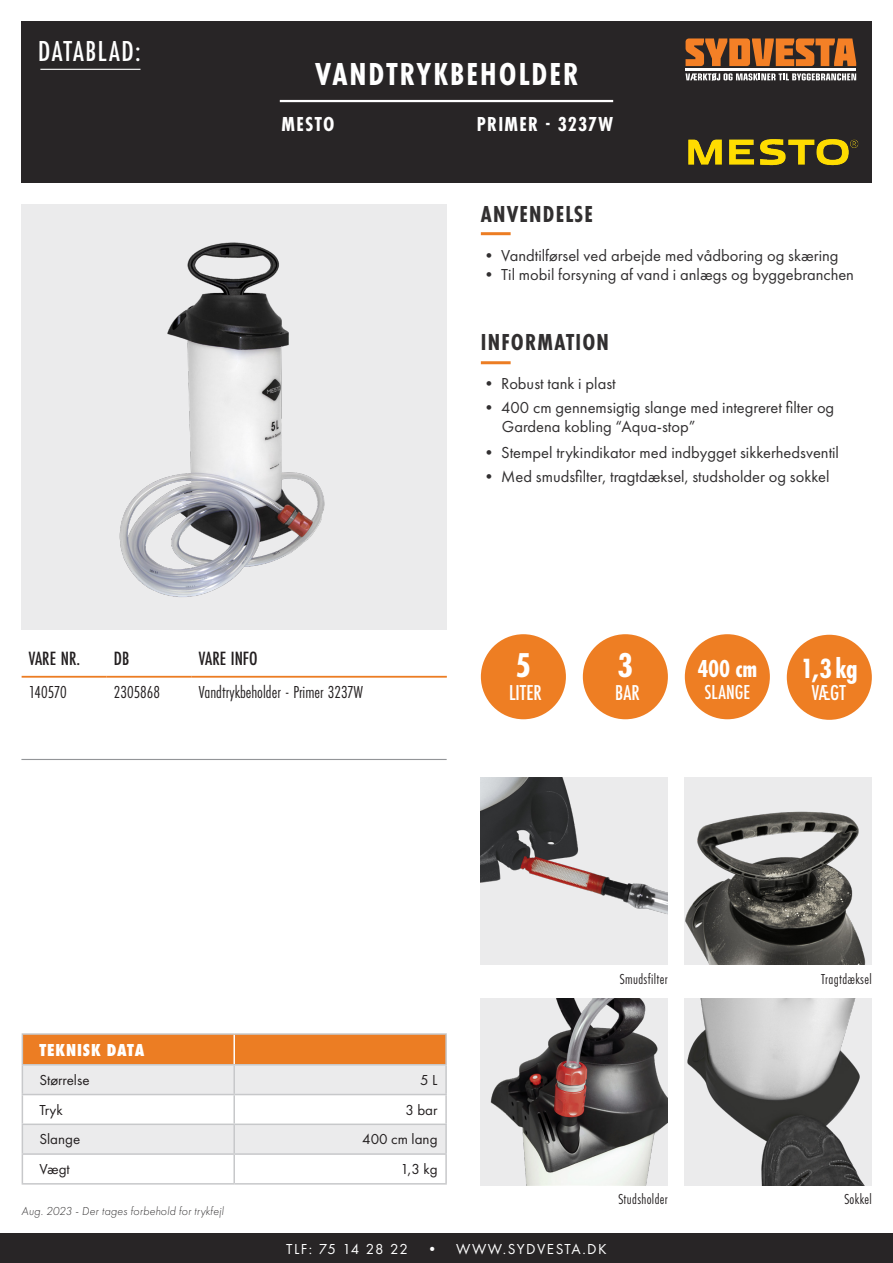
<style>
.page{position:relative;width:893px;height:1263px;background:#fff}
.page>*{position:absolute;margin:0;border:0;box-sizing:border-box;transform-origin:0 0}
.t1{font:700 35.85px "Futura PT Cond";color:#fff}
.t2{font:700 33px "Futura PT Cond";letter-spacing:.06em;color:#fff}
.t3{font:500 30px "Futura PT Cond";letter-spacing:.05em;color:#fff}
.t4{font:700 28.95px "Futura PT Cond";color:#fff}
.t5{font:700 25.5px "Futura PT Cond";color:#fff}
.t6{font:700 24px "Futura PT Cond";letter-spacing:.05em;color:#312f30}
.t7{font:500 22.35px "Futura PT Cond";color:#fff}
.t8{font:700 21px "Futura PT Cond";letter-spacing:.06em;color:#fff}
.t9{font:500 21px "Futura PT Cond";color:#fff}
.t10{font:500 19.95px "Futura PT Cond";color:#231f20}
.t11{font:18px "Futura PT Cond";color:#231f20}
.t12{font:800 18px "Futura PT Cond";letter-spacing:.05em;color:#fff}
.t13{font:16.5px/19.5px "Futura PT";color:#312f30}
.t14{font:15px "Futura PT";color:#231f20}
.t15{font:15px "Futura PT Cond";letter-spacing:.025em;color:#231f20}
.t16{font:15px "Futura PT";letter-spacing:.1em;color:#fff}
.t17{font:italic 300 12px "Futura PT";letter-spacing:.015em;color:#312f30}
</style>
<div class="page">
<hr style="left:22px;top:676px;width:85px;height:2px;background:#ec7d23">
<hr style="left:107px;top:676px;width:85px;height:2px;background:#ec7d23">
<hr style="left:192px;top:676px;width:255px;height:2px;background:#ec7d23">
<img style="left:22px;top:205px;width:425px;height:425px">
<div style="left:21px;top:21px;width:851px;height:162px;background:#282526"></div>
<div style="left:0;top:1233px;width:893px;height:30px;background:#282526"></div>
<hr style="left:280px;top:100px;width:333px;height:2px;background:#fff">
<hr style="left:481px;top:232px;width:30px;height:3px;background:#ec7d23">
<hr style="left:481px;top:361px;width:30px;height:3px;background:#ec7d23">
<svg style="left:686px;top:38px;width:170px;height:28px"></svg>
<svg style="left:686px;top:73px;width:170px;height:8px"></svg>
<hr style="left:686px;top:69px;width:170px;height:2px;background:#fff">
<hr style="left:21px;top:759px;width:426px;height:1px;background:#939598">
<hr style="left:22px;top:1033px;width:212px;height:2px;background:#c7c8ca">
<hr style="left:234px;top:1033px;width:213px;height:2px;background:#c7c8ca">
<hr style="left:445px;top:1035px;width:2px;height:29px;background:#c7c8ca">
<hr style="left:234px;top:1064px;width:213px;height:1px;background:#c7c8ca">
<hr style="left:445px;top:1065px;width:2px;height:29px;background:#c7c8ca">
<hr style="left:234px;top:1094px;width:213px;height:1px;background:#c7c8ca">
<hr style="left:445px;top:1095px;width:2px;height:28px;background:#c7c8ca">
<hr style="left:234px;top:1123px;width:213px;height:2px;background:#c7c8ca">
<hr style="left:445px;top:1125px;width:2px;height:28px;background:#c7c8ca">
<svg style="left:22px;top:1034px;width:424px;height:149px"></svg>
<hr style="left:234px;top:1153px;width:213px;height:2px;background:#c7c8ca">
<hr style="left:233px;top:1155px;width:2px;height:28px;background:#c7c8ca">
<hr style="left:445px;top:1155px;width:2px;height:28px;background:#c7c8ca">
<hr style="left:22px;top:1183px;width:212px;height:1px;background:#c7c8ca">
<hr style="left:234px;top:1183px;width:213px;height:1px;background:#c7c8ca">
<hr style="left:233px;top:1035px;width:2px;height:29px;background:#fff">
<hr style="left:40px;top:69px;width:100px;height:1px;background:#fff">
<img style="left:685px;top:777px;width:187px;height:188px">
<img style="left:481px;top:777px;width:187px;height:188px">
<img style="left:685px;top:998px;width:187px;height:187px">
<img style="left:481px;top:998px;width:187px;height:187px">
<img style="left:688px;top:139px;width:171px;height:27px">
<div style="left:481px;top:634px;width:85px;height:85px;background:#ee7e23;border-radius:50%"></div>
<div style="left:583px;top:634px;width:85px;height:85px;background:#ee7e23;border-radius:50%"></div>
<div style="left:685px;top:634px;width:85px;height:85px;background:#ee7e23;border-radius:50%"></div>
<div style="left:787px;top:635px;width:85px;height:85px;background:#ee7e23;border-radius:50%"></div>
<p class="t3" style="left:38px;top:34px;width:104px">DATABLAD:</p>
<p class="t2" style="left:315px;top:55px;width:265px">VANDTRYKBEHOLDER</p>
<p class="t8" style="left:282px;top:112px;width:54px">MESTO</p>
<p class="t8" style="left:477px;top:112px;width:138px">PRIMER - 3237W</p>
<p class="t6" style="left:481px;top:200px;width:114px">ANVENDELSE</p>
<p class="t13" style="left:481px;top:245px;width:359px">• Vandtilførsel ved arbejde med vådboring og skæring</p>
<p class="t13" style="left:481px;top:265px;width:375px">• Til mobil forsyning af vand i anlægs og byggebranchen</p>
<p class="t6" style="left:481px;top:328px;width:130px">INFORMATION</p>
<p class="t13" style="left:481px;top:373px;width:136px">• Robust tank i plast</p>
<p class="t13" style="left:502px;top:397px;width:334px;text-indent:-21px">• 400 cm gennemsigtig slange med integreret filter og<br>Gardena kobling “Aqua-stop”</p>
<p class="t13" style="left:481px;top:442px;width:360px">• Stempel trykindikator med indbygget sikkerhedsventil</p>
<p class="t13" style="left:481px;top:466px;width:350px">• Med smudsfilter, tragtdæksel, studsholder og sokkel</p>
<p class="t10" style="left:29px;top:646px;width:53px">VARE NR.</p>
<p class="t10" style="left:114px;top:646px;width:17px">DB</p>
<p class="t10" style="left:199px;top:646px;width:60px">VARE INFO</p>
<p class="t11" style="left:29px;top:681px;width:40px">140570</p>
<p class="t11" style="left:114px;top:681px;width:48px">2305868</p>
<p class="t11" style="left:199px;top:681px;width:165px">Vandtrykbeholder - Primer 3237W</p>
<p class="t1" style="left:516px;top:644px;width:17px">5</p>
<p class="t7" style="left:509px;top:679px;width:34px">LITER</p>
<p class="t1" style="left:618px;top:644px;width:17px">3</p>
<p class="t7" style="left:615px;top:679px;width:26px">BAR</p>
<p class="t5" style="left:697px;top:654px;width:61px">400 cm</p>
<p class="t9" style="left:705px;top:680px;width:47px">SLANGE</p>
<p class="t4" style="left:801px;top:652px;width:58px">1,3 kg</p>
<p class="t7" style="left:812px;top:679px;width:36px">VÆGT</p>
<p class="t15" style="left:620px;top:970px;width:50px">Smudsfilter</p>
<p class="t15" style="left:821px;top:970px;width:52px">Tragtdæksel</p>
<p class="t12" style="left:39px;top:1039px;width:107px">TEKNISK DATA</p>
<p class="t14" style="left:39px;top:1071px;width:52px">Størrelse</p>
<p class="t14" style="left:420px;top:1071px;width:19px">5 L</p>
<p class="t14" style="left:39px;top:1100px;width:25px">Tryk</p>
<p class="t14" style="left:405px;top:1100px;width:34px">3 bar</p>
<p class="t14" style="left:39px;top:1130px;width:42px">Slange</p>
<p class="t14" style="left:362px;top:1130px;width:77px">400 cm lang</p>
<p class="t14" style="left:39px;top:1160px;width:32px">Vægt</p>
<p class="t14" style="left:401px;top:1160px;width:39px">1,3 kg</p>
<p class="t17" style="left:22px;top:1204px;width:204px">Aug. 2023 - Der tages forbehold for trykfejl</p>
<p class="t16" style="left:286px;top:1240px;width:322px">TLF: 75 14 28 22 • WWW.SYDVESTA.DK</p>
<p class="t15" style="left:618px;top:1190px;width:51px">Studsholder</p>
<p class="t15" style="left:844px;top:1190px;width:29px">Sokkel</p>
</div>
